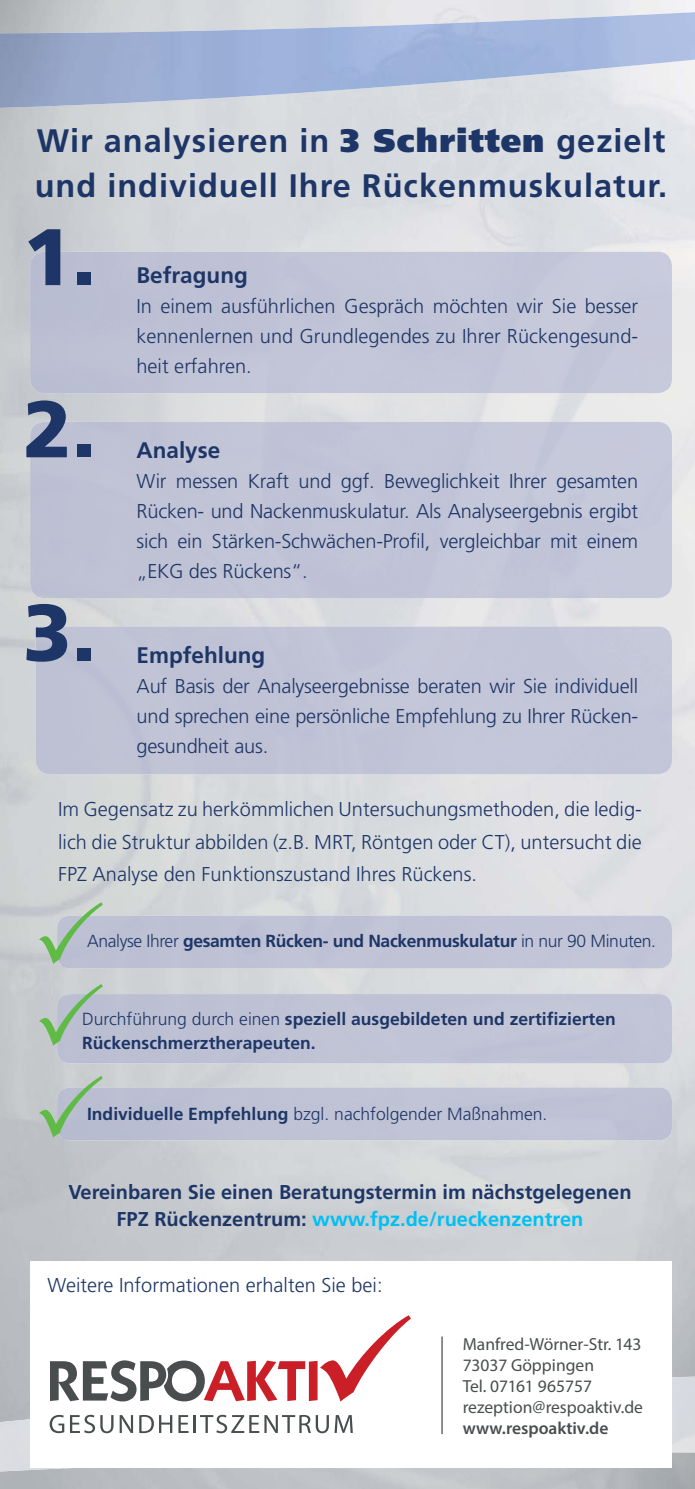
<style>
.page{position:relative;width:695px;height:1489px;background:#fff}
.page>*{position:absolute;margin:0;border:0;box-sizing:border-box;transform-origin:0 0}
.t1{font:900 80px "Frutiger LT";color:#1e3667}
.t2{font:700 32.5px/45px "Frutiger LT";letter-spacing:.03em;color:#1e3667}
.t3{font:700 22.5px "Frutiger LT";color:#1e3667}
.t4{font:300 20px/30px "Frutiger LT";color:#1e3667;text-align:justify}
.t5{font:700 20px/27.5px "Frutiger LT";color:#1e3667;text-align:center}
.t6{font:700 17.5px/24.2px "Frutiger LT";color:#1e3667}
.t7{font:17.5px/21px "Myriad Pro";color:#4a4d4e}
.t8{font:700 17.5px "Frutiger LT";letter-spacing:-.02em;color:#1e3667}
.t9{font:300 17.5px "Frutiger LT";color:#1e3667}
.t10{font:600 17.5px "Myriad Pro";color:#4a4d4e}
.s1{font-weight:900}
.s2{font-weight:300}
.s3{font-weight:700}
.s4{color:#00c0f2}
</style>
<div class="page">
<img style="left:694px;top:0;width:1px;height:1488px">
<img style="left:633px;top:261px;width:61px;height:1227px">
<img style="left:0;top:1376px;width:694px;height:95px">
<div style="left:30px;top:252px;width:641px;height:141px;background:#c2c5d7;border-radius:14px"></div>
<div style="left:30px;top:422px;width:641px;height:176px;background:#c1c4d7;border-radius:14px"></div>
<div style="left:35px;top:626px;width:636px;height:148px;background:#c2c4d6;border-radius:14px"></div>
<div style="left:30px;top:1261px;width:641px;height:206px;background:#fff"></div>
<div style="left:57px;top:915px;width:614px;height:53px;background:#c0c3d6;border-radius:13px"></div>
<div style="left:57px;top:1087px;width:614px;height:53px;background:#bfc2d4;border-radius:13px"></div>
<div style="left:57px;top:994px;width:614px;height:69px;background:#c0c3d5;border-radius:13px"></div>
<svg style="left:50px;top:1414px;width:14px;height:18px"></svg>
<svg style="left:70px;top:1414px;width:43px;height:18px"></svg>
<svg style="left:120px;top:1415px;width:13px;height:17px"></svg>
<svg style="left:139px;top:1415px;width:33px;height:17px"></svg>
<svg style="left:178px;top:1415px;width:10px;height:17px"></svg>
<svg style="left:194px;top:1414px;width:159px;height:18px"></svg>
<svg style="left:50px;top:1315px;width:361px;height:87px"></svg>
<hr style="left:441px;top:1336px;width:1px;height:97px;background:#4a4d4e">
<svg style="left:39px;top:901px;width:64px;height:236px;background:#c1c5d0"></svg>
<h2 class="t2" style="left:35px;top:120px;width:634px">Wir analysieren in <span class="s1">3 Schritten</span> gezielt und individuell Ihre Rückenmuskulatur.</h2>
<h1 class="t1" style="left:23px;top:209px;width:75px">1.</h1>
<h1 class="t1" style="left:23px;top:381px;width:75px">2.</h1>
<h1 class="t1" style="left:23px;top:584px;width:75px">3.</h1>
<p class="t3" style="left:136px;top:264px;width:113px">Befragung</p>
<p class="t4" style="left:136px;top:292px;width:503px">In einem ausführlichen Gespräch möchten wir Sie besser kennenlernen und Grundlegendes zu Ihrer Rückengesund&shy;heit erfahren.</p>
<p class="t3" style="left:136px;top:439px;width:85px">Analyse</p>
<p class="t4" style="left:136px;top:467px;width:503px">Wir messen Kraft und ggf. Beweglichkeit Ihrer gesamten Rücken- und Nackenmuskulatur. Als Analyseergebnis ergibt sich ein Stärken-Schwächen-Profil, vergleichbar mit einem „EKG des Rückens“.</p>
<p class="t3" style="left:136px;top:644px;width:130px">Empfehlung</p>
<p class="t4" style="left:136px;top:672px;width:503px">Auf Basis der Analyseergebnisse beraten wir Sie individuell und sprechen eine persönliche Empfehlung zu Ihrer Rücken&shy;gesundheit aus.</p>
<p class="t4" style="left:58px;top:794px;width:585px;line-height:32.5px">Im Gegensatz zu herkömmlichen Untersuchungsmethoden, die ledig&shy;lich die Struktur abbilden (z.B. MRT, Röntgen oder CT), untersucht die FPZ Analyse den Funktionszustand Ihres Rückens.</p>
<p class="t8" style="left:87px;top:931px;width:570px"><span class="s2">Analyse Ihrer</span> gesamten Rücken- und Nackenmuskulatur <span class="s2">in nur 90 Minuten.</span></p>
<p class="t6" style="left:82px;top:1007px;width:535px"><span class="s2">Durchführung durch einen</span> speziell ausgebildeten und zertifizierten<br>Rückenschmerztherapeuten.</p>
<p class="t9" style="left:87px;top:1105px;width:461px"><span class="s3">Individuelle Empfehlung</span> bzgl. nachfolgender Maßnahmen.</p>
<p class="t5" style="left:68px;top:1179px;width:564px">Vereinbaren Sie einen Beratungstermin im nächstgelegenen<br>FPZ Rückenzentrum: <span class="s4">www.fpz.de/rueckenzentren</span></p>
<p class="t4" style="left:47px;top:1271px;width:336px">Weitere Informationen erhalten Sie bei:</p>
<p class="t7" style="left:462px;top:1334px;width:182px">Manfred-Wörner-Str. 143<br>73037 Göppingen<br>Tel. 07161 965757 rezeption@respoaktiv.de</p>
<p class="t10" style="left:462px;top:1417px;width:147px">www.respoaktiv.de</p>
</div>
